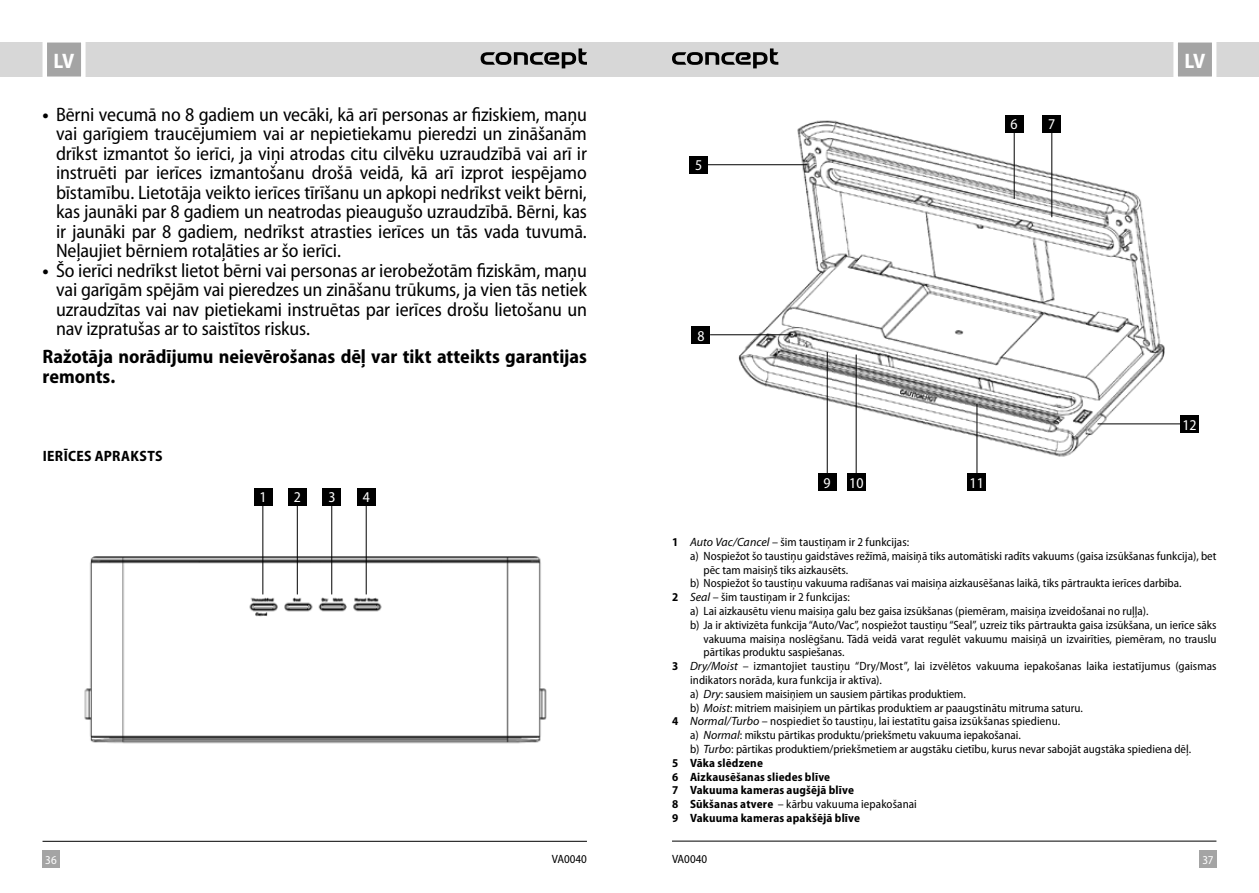
<style>
.page{position:relative;width:1259px;height:893px;background:#fff}
.page>*{position:absolute;margin:0;border:0;box-sizing:border-box;transform-origin:0 0}
.t1{font:700 semi-condensed 21px "Myriad Pro";color:#fff}
.t2{font:semi-condensed 19.5px/19.5px "Myriad Pro";letter-spacing:-.01em;color:#000;text-align:justify}
.t3{font:700 semi-condensed 19.5px/19.5px "Myriad Pro";color:#000}
.t4{font:700 semi-condensed 15px "Myriad Pro";letter-spacing:.025em;color:#000}
.t5{font:semi-condensed 15px "Myriad Pro";color:#fff}
.t6{font:semi-condensed 12px "Myriad Pro";color:#000}
.t7{font:700 semi-condensed 12px "Myriad Pro";letter-spacing:.015em;color:#000}
.t8{font:semi-condensed 12px "Myriad Pro";color:#fff}
.s1{font-weight:700}
.s2{font-style:italic;font-stretch:normal}
</style>
<div class="page">
<div style="left:629px;top:43px;width:630px;height:34px;background:#d7d7d7"></div>
<div style="left:0;top:43px;width:629px;height:34px;background:#d7d7d7"></div>
<div style="left:43px;top:850px;width:17px;height:17px;background:#a4a4a4"></div>
<div style="left:1199px;top:850px;width:17px;height:17px;background:#a4a4a4"></div>
<svg style="left:1171px;top:42px;width:47px;height:35px;background:#bbb"></svg>
<svg style="left:40px;top:42px;width:48px;height:35px;background:#bcbcbc"></svg>
<hr style="left:672px;top:841px;width:544px;height:1px;background:#000">
<hr style="left:43px;top:841px;width:544px;height:1px;background:#000">
<svg style="left:480px;top:48px;width:107px;height:20px"></svg>
<svg style="left:672px;top:48px;width:106px;height:20px"></svg>
<img style="left:84px;top:554px;width:463px;height:190px">
<div style="left:254px;top:488px;width:18px;height:18px;background:#000"></div>
<hr style="left:263px;top:504px;width:1px;height:90px;background:#000">
<div style="left:288px;top:488px;width:19px;height:18px;background:#000"></div>
<hr style="left:297px;top:504px;width:1px;height:90px;background:#000">
<div style="left:323px;top:488px;width:18px;height:18px;background:#000"></div>
<hr style="left:331px;top:504px;width:1px;height:90px;background:#000">
<div style="left:357px;top:488px;width:18px;height:18px;background:#000"></div>
<hr style="left:366px;top:504px;width:1px;height:90px;background:#000">
<img style="left:712px;top:115px;width:468px;height:347px">
<hr style="left:1014px;top:133px;width:1px;height:66px;background:#000">
<hr style="left:1051px;top:133px;width:1px;height:84px;background:#000">
<hr style="left:1097px;top:424px;width:83px;height:1px;background:#000">
<hr style="left:710px;top:334px;width:83px;height:1px;background:#000">
<hr style="left:708px;top:164px;width:99px;height:1px;background:#000">
<hr style="left:827px;top:352px;width:1px;height:122px;background:#000">
<hr style="left:856px;top:355px;width:1px;height:119px;background:#000">
<hr style="left:976px;top:404px;width:1px;height:70px;background:#000">
<div style="left:1005px;top:115px;width:18px;height:18px;background:#000"></div>
<div style="left:1042px;top:115px;width:19px;height:18px;background:#000"></div>
<div style="left:1180px;top:415px;width:18px;height:18px;background:#000"></div>
<div style="left:967px;top:474px;width:19px;height:17px;background:#000"></div>
<div style="left:847px;top:474px;width:18px;height:17px;background:#000"></div>
<div style="left:818px;top:474px;width:18px;height:17px;background:#000"></div>
<div style="left:692px;top:326px;width:18px;height:18px;background:#000"></div>
<div style="left:689px;top:156px;width:19px;height:18px;background:#000"></div>
<h1 class="t1" style="left:54px;top:50px;width:22px">LV</h1>
<h1 class="t1" style="left:1184px;top:50px;width:22px">LV</h1>
<p class="t2" style="left:56px;top:105px;width:532px;text-indent:-13px"><span class="s1">•</span> Bērni vecumā no 8 gadiem un vecāki, kā arī personas ar fiziskiem, maņu vai garīgiem traucējumiem vai ar nepietiekamu pieredzi un zināšanām drīkst izmantot šo ierīci, ja viņi atrodas citu cilvēku uzraudzībā vai arī ir instruēti par ierīces izmantošanu drošā veidā, kā arī izprot iespējamo bīstamību. Lietotāja veikto ierīces tīrīšanu un apkopi nedrīkst veikt bērni, kas jaunāki par 8 gadiem un neatrodas pieaugušo uzraudzībā. Bērni, kas ir jaunāki par 8 gadiem, nedrīkst atrasties ierīces un tās vada tuvumā.<br>Neļaujiet bērniem rotaļāties ar šo ierīci.</p>
<p class="t2" style="left:56px;top:261px;width:532px;text-indent:-13px"><span class="s1">•</span> Šo ierīci nedrīkst lietot bērni vai personas ar ierobežotām fiziskām, maņu vai garīgām spējām vai pieredzes un zināšanu trūkums, ja vien tās netiek uzraudzītas vai nav pietiekami instruētas par ierīces drošu lietošanu un nav izpratušas ar to saistītos riskus.</p>
<h2 class="t3" style="left:43px;top:347px;width:546px">Ražotāja norādījumu neievērošanas dēļ var tikt atteikts garantijas remonts.</h2>
<p class="t4" style="left:43px;top:447px;width:122px">IERĪCES APRAKSTS</p>
<p class="t5" style="left:259px;top:489px;width:9px">1</p>
<p class="t5" style="left:294px;top:489px;width:9px">2</p>
<p class="t5" style="left:328px;top:489px;width:9px">3</p>
<p class="t5" style="left:363px;top:489px;width:9px">4</p>
<p class="t5" style="left:695px;top:157px;width:9px">5</p>
<p class="t5" style="left:697px;top:327px;width:9px">8</p>
<p class="t5" style="left:1010px;top:116px;width:9px">6</p>
<p class="t5" style="left:1048px;top:116px;width:9px">7</p>
<p class="t5" style="left:823px;top:475px;width:41px">9 10</p>
<p class="t5" style="left:969px;top:475px;width:16px">11</p>
<p class="t5" style="left:1182px;top:417px;width:16px">12</p>
<p class="t6" style="left:672px;top:535px;width:239px"><span class="s1">1</span> <span class="s2">Auto Vac/Cancel</span> – šim taustiņam ir 2 funkcijas:</p>
<p class="t6" style="left:690px;top:549px;width:528px">a) Nospiežot šo taustiņu gaidstāves režīmā, maisiņā tiks automātiski radīts vakuums (gaisa izsūkšanas funkcija), bet</p>
<p class="t6" style="left:703px;top:563px;width:146px">pēc tam maisiņš tiks aizkausēts.</p>
<p class="t6" style="left:690px;top:577px;width:493px">b) Nospiežot šo taustiņu vakuuma radīšanas vai maisiņa aizkausēšanas laikā, tiks pārtraukta ierīces darbība.</p>
<p class="t6" style="left:672px;top:591px;width:179px"><span class="s1">2</span> <span class="s2">Seal</span> – šim taustiņam ir 2 funkcijas:</p>
<p class="t6" style="left:690px;top:604px;width:460px">a) Lai aizkausētu vienu maisiņa galu bez gaisa izsūkšanas (piemēram, maisiņa izveidošanai no ruļļa).</p>
<p class="t6" style="left:690px;top:618px;width:528px">b) Ja ir aktivizēta funkcija “Auto/Vac”, nospiežot taustiņu “Seal”, uzreiz tiks pārtraukta gaisa izsūkšana, un ierīce sāks</p>
<p class="t6" style="left:703px;top:632px;width:514px">vakuuma maisiņa noslēgšanu. Tādā veidā varat regulēt vakuumu maisiņā un izvairīties, piemēram, no trauslu</p>
<p class="t6" style="left:703px;top:646px;width:142px">pārtikas produktu saspiešanas.</p>
<p class="t6" style="left:672px;top:660px;width:546px"><span class="s1">3</span> <span class="s2">Dry/Moist</span> – izmantojiet taustiņu “Dry/Most”, lai izvēlētos vakuuma iepakošanas laika iestatījumus (gaismas</p>
<p class="t6" style="left:690px;top:673px;width:193px">indikators norāda, kura funkcija ir aktīva).</p>
<p class="t6" style="left:690px;top:687px;width:277px">a) <span class="s2">Dry</span>: sausiem maisiņiem un sausiem pārtikas produktiem.</p>
<p class="t6" style="left:690px;top:701px;width:394px">b) <span class="s2">Moist</span>: mitriem maisiņiem un pārtikas produktiem ar paaugstinātu mitruma saturu.</p>
<p class="t6" style="left:672px;top:715px;width:390px"><span class="s1">4</span> <span class="s2">Normal/Turbo</span> – nospiediet šo taustiņu, lai iestatītu gaisa izsūkšanas spiedienu.</p>
<p class="t6" style="left:690px;top:729px;width:332px">a) <span class="s2">Normal</span>: mīkstu pārtikas produktu/priekšmetu vakuuma iepakošanai.</p>
<p class="t6" style="left:690px;top:742px;width:502px">b) <span class="s2">Turbo</span>: pārtikas produktiem/priekšmetiem ar augstāku cietību, kurus nevar sabojāt augstāka spiediena dēļ.</p>
<p class="t7" style="left:672px;top:756px;width:92px">5 Vāka slēdzene</p>
<p class="t7" style="left:672px;top:770px;width:160px">6 Aizkausēšanas sliedes blīve</p>
<p class="t7" style="left:672px;top:784px;width:183px">7 Vakuuma kameras augšējā blīve</p>
<p class="t6" style="left:672px;top:798px;width:246px"><span class="s1">8 Sūkšanas atvere</span> – kārbu vakuuma iepakošanai</p>
<p class="t7" style="left:672px;top:811px;width:189px">9 Vakuuma kameras apakšējā blīve</p>
<p class="t6" style="left:552px;top:852px;width:37px">VA0040</p>
<p class="t6" style="left:672px;top:852px;width:37px">VA0040</p>
<p class="t8" style="left:45px;top:853px;width:13px">36</p>
<p class="t8" style="left:1202px;top:853px;width:13px">37</p>
</div>
